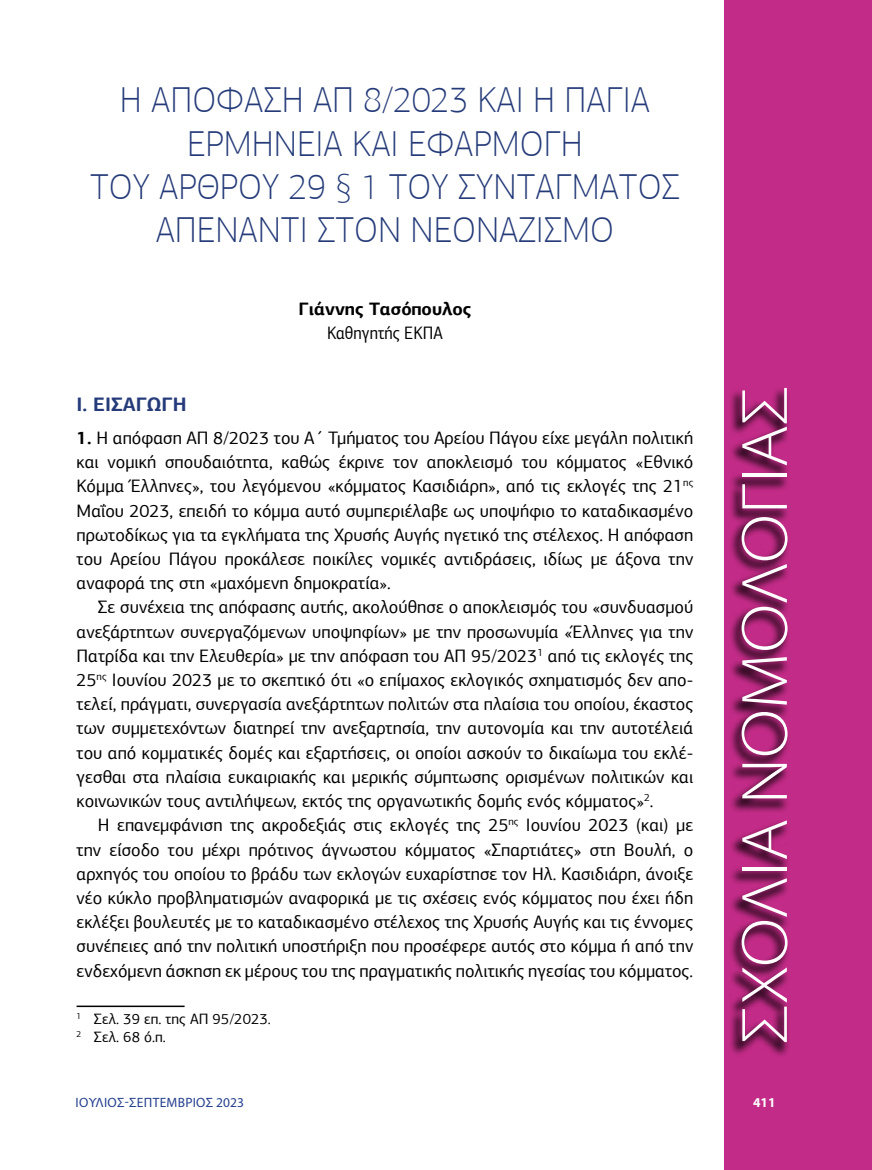
<style>
.page{position:relative;width:872px;height:1170px;background:#fff}
.page>*{position:absolute;margin:0;border:0;box-sizing:border-box;transform-origin:0 0}
.t1{font:300 66px "Myriad Pro";color:#fff;scale:1.1 1}
.t2{font:100 36px/43.3px "PF Agora Sans Pro";color:#253b79;text-align:center}
.t3{font:700 19.5px "PF Agora Sans Pro";color:#253b79}
.t4{font:18px/24.2px "PF Agora Sans Pro";color:#000;text-align:justify}
.t5{font:700 18px "PF Agora Sans Pro";color:#000}
.t6{font:18px "PF Agora Sans Pro";color:#000;scale:.9 1}
.t7{font:15px/18px "PF Agora Sans Pro";color:#000}
.t8{font:13.5px "Myriad Pro";letter-spacing:.02em;color:#25408f}
.t9{font:700 13.5px "Myriad Pro";color:#fff}
.s1{font-weight:700}
</style>
<div class="page">
<div style="left:724px;top:0;width:148px;height:1169px;background:#c22b87"></div>
<div style="left:729px;top:386px;width:60px;height:671px;background:#000;opacity:.75"></div>
<hr style="left:77px;top:1005px;width:108px;height:1px;background:#000">
<h2 class="t2" style="left:90px;top:78px;width:591px">H ΑΠΌΦΑΣΗ ΑΠ 8/2023 ΚΑΙ Η ΠΆΓΙΑ<br>ΕΡΜΗΝΕΊΑ ΚΑΙ ΕΦΑΡΜΟΓΉ<br>ΤΟΥ ΆΡΘΡΟΥ 29 § 1 ΤΟΥ ΣΥΝΤΆΓΜΑΤΟΣ<br>ΑΠΈΝΑΝΤΙ ΣΤΟΝ ΝΕΟΝΑΖΙΣΜΌ</h2>
<p class="t5" style="left:298px;top:297px;width:174px">Γιάννης Τασόπουλος</p>
<p class="t6" style="left:327px;top:322px;width:130px">Καθηγητής ΕΚΠΑ</p>
<p class="t3" style="left:77px;top:392px;width:109px">Ι. ΕΙΣΑΓΩΓΉ</p>
<p class="t4" style="left:77px;top:425px;width:618px"><span class="s1">1.</span> Η απόφαση ΑΠ 8/2023 του Α΄ Τμήματος του Αρείου Πάγου είχε μεγάλη πολιτική και νομική σπουδαιότητα, καθώς έκρινε τον αποκλεισμό του κόμματος «Εθνικό Κόμμα Έλληνες», του λεγόμενου «κόμματος Κασιδιάρη», από τις εκλογές της 21<sup>ης </sup>Μαΐου 2023, επειδή το κόμμα αυτό συμπεριέλαβε ως υποψήφιο το καταδικασμένο πρωτοδίκως για τα εγκλήματα της Χρυσής Αυγής ηγετικό της στέλεχος. Η απόφαση του Αρείου Πάγου προκάλεσε ποικίλες νομικές αντιδράσεις, ιδίως με άξονα την αναφορά της στη «μαχόμενη δημοκρατία».</p>
<p class="t4" style="left:77px;top:595px;width:618px;text-indent:21px">Σε συνέχεια της απόφασης αυτής, ακολούθησε ο αποκλεισμός του «συνδυασμού ανεξάρτητων συνεργαζόμενων υποψηφίων» με την προσωνυμία «Έλληνες για την Πατρίδα και την Ελευθερία» με την απόφαση του ΑΠ 95/2023<sup>1</sup> από τις εκλογές της 25<sup>ης</sup> Ιουνίου 2023 με το σκεπτικό ότι «ο επίμαχος εκλογικός σχηματισμός δεν απο&shy;τελεί, πράγματι, συνεργασία ανεξάρτητων πολιτών στα πλαίσια του οποίου, έκαστος των συμμετεχόντων διατηρεί την ανεξαρτησία, την αυτονομία και την αυτοτέλειά του από κομματικές δομές και εξαρτήσεις, οι οποίοι ασκούν το δικαίωμα του εκλέ&shy;γεσθαι στα πλαίσια ευκαιριακής και μερικής σύμπτωσης ορισμένων πολιτικών και κοινωνικών τους αντιλήψεων, εκτός της οργανωτικής δομής ενός κόμματος»<sup>2</sup>.</p>
<p class="t4" style="left:77px;top:813px;width:618px;text-indent:21px">Η επανεμφάνιση της ακροδεξιάς στις εκλογές της 25<sup>ης</sup> Ιουνίου 2023 (και) με την είσοδο του μέχρι πρότινος άγνωστου κόμματος «Σπαρτιάτες» στη Βουλή, ο αρχηγός του οποίου το βράδυ των εκλογών ευχαρίστησε τον Ηλ. Κασιδιάρη, άνοιξε νέο κύκλο προβληματισμών αναφορικά με τις σχέσεις ενός κόμματος που έχει ήδη εκλέξει βουλευτές με το καταδικασμένο στέλεχος της Χρυσής Αυγής και τις έννομες συνέπειες από την πολιτική υποστήριξη που προσέφερε αυτός στο κόμμα ή από την ενδεχόμενη άσκηση εκ μέρους του της πραγματικής πολιτικής ηγεσίας του κόμματος.</p>
<p class="t7" style="left:77px;top:1010px;width:196px"><sup>1</sup> Σελ. 39 επ. της ΑΠ 95/2023.<br><sup>2</sup> Σελ. 68 ό.π.</p>
<p class="t8" style="left:76px;top:1093px;width:170px">ΙΟΥΛΙΟΣ-ΣΕΠΤΕΜΒΡΙΟΣ 2023</p>
<h1 class="t1" style="left:725px;top:1043px;width:599px;rotate:-90deg">ΣΧΟΛΙΑ ΝΟΜΟΛΟΓΙΑΣ</h1>
<p class="t9" style="left:753px;top:1093px;width:24px">411</p>
</div>
